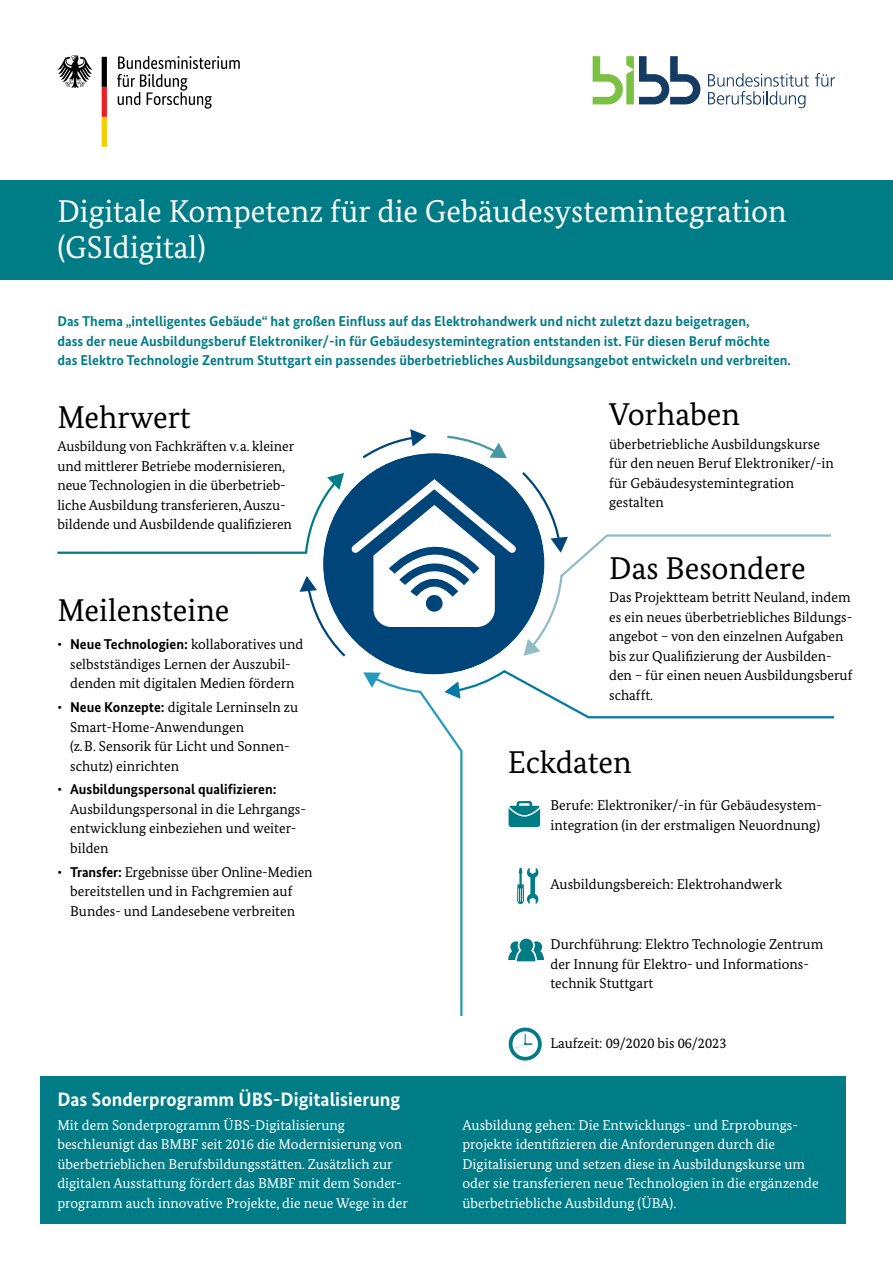
<style>
.page{position:relative;width:893px;height:1263px;background:#fff}
.page>*{position:absolute;margin:0;border:0;box-sizing:border-box;transform-origin:0 0}
._06_Headline{font:31.5px/36px "Bundes Serif";color:#fff}
.H2_Steckbrief{font:31.5px "Bundes Serif";color:#000}
.t1{font:700 19.5px "Bundes Sans";color:#fff}
._10_Fließtext{font:14.25px/19.5px "Bundes Serif";color:#000}
._10_Fließtext-2{font:14.25px/19.5px "Bundes Serif";color:#fff}
._11_Aufzählung{font:14.25px/19.5px "Bundes Serif";color:#000;text-align:center}
._07_Einleitungstext{font:700 14.25px/19.5px "Bundes Sans";color:#007c87}
.s1{font-family:"Bundes Sans";font-weight:700}
</style>
<div class="page">
<svg style="left:362px;top:429px;width:64px;height:30px"></svg>
<svg style="left:447px;top:435px;width:60px;height:23px"></svg>
<svg style="left:117px;top:56px;width:123px;height:53px"></svg>
<svg style="left:58px;top:55px;width:35px;height:33px"></svg>
<svg style="left:102px;top:57px;width:5px;height:90px"></svg>
<svg style="left:815px;top:73px;width:20px;height:14px"></svg>
<svg style="left:708px;top:73px;width:101px;height:35px"></svg>
<svg style="left:593px;top:56px;width:107px;height:48px"></svg>
<div style="left:40px;top:1076px;width:805px;height:147px;background:#007c87"></div>
<div style="left:323px;top:453px;width:221px;height:221px;background:#004579;border-radius:50%"></div>
<svg style="left:57px;top:470px;width:774px;height:189px"></svg>
<div style="left:426px;top:595px;width:17px;height:17px;background:#004579;border-radius:50%"></div>
<div style="left:0;top:180px;width:893px;height:100px;background:#007c87"></div>
<svg style="left:363px;top:669px;width:472px;height:347px"></svg>
<svg style="left:509px;top:1027px;width:33px;height:33px"></svg>
<h1 class="_06_Headline" style="left:57px;top:193px;width:731px">Digitale Kompetenz für die Gebäudesystemintegration (GSIdigital)</h1>
<p class="_07_Einleitungstext" style="left:57px;top:311px;width:735px">Das Thema „intelligentes Gebäude“ hat großen Einfluss auf das Elektrohandwerk und nicht zuletzt dazu beigetragen,<br>dass der neue Ausbildungsberuf Elektroniker/-in für Gebäudesystemintegration entstanden ist. Für diesen Beruf möchte das Elektro Technologie Zentrum Stuttgart ein passendes überbetriebliches Ausbildungsangebot entwickeln und verbreiten.</p>
<h2 class="H2_Steckbrief" style="left:57px;top:398px;width:135px">Mehrwert</h2>
<p class="_10_Fließtext" style="left:57px;top:437px;width:238px">Ausbildung von Fachkräften v.a. kleiner und mittlerer Betriebe modernisieren, neue Technologien in die überbetrieb&shy;liche Ausbildung transferieren, Auszu&shy;bildende und Ausbildende qualifizieren</p>
<h2 class="H2_Steckbrief" style="left:57px;top:591px;width:174px">Meilensteine</h2>
<p class="_11_Aufzählung" style="left:57px;top:635px;width:247px">∙ <span class="s1">Neue Technologien:</span> kollaboratives und selbstständiges Lernen der Auszubil&shy;denden mit digitalen Medien fördern</p>
<p class="_11_Aufzählung" style="left:70px;top:697px;width:230px;text-align:left;text-indent:-13px">∙ <span class="s1">Neue Konzepte:</span> digitale Lerninseln zu<br>Smart-Home-Anwendungen<br>(z.B. Sensorik für Licht und Sonnen&shy;schutz) einrichten</p>
<p class="_11_Aufzählung" style="left:70px;top:780px;width:237px;text-align:left;text-indent:-13px">∙ <span class="s1">Ausbildungspersonal qualifizieren:<br></span>Ausbildungspersonal in die Lehrgangs&shy;entwicklung einbeziehen und weiter&shy;bilden</p>
<p class="_11_Aufzählung" style="left:57px;top:862px;width:257px">∙ <span class="s1">Transfer:</span> Ergebnisse über Online-Medien bereitstellen und in Fachgremien auf<br>Bundes- und Landesebene verbreiten</p>
<h2 class="H2_Steckbrief" style="left:609px;top:395px;width:132px">Vorhaben</h2>
<p class="_10_Fließtext" style="left:609px;top:434px;width:226px">überbetriebliche Ausbildungskurse für den neuen Beruf Elektroniker/-in für Gebäudesystemintegration gestalten</p>
<h2 class="H2_Steckbrief" style="left:609px;top:548px;width:198px">Das Besondere</h2>
<p class="_10_Fließtext" style="left:609px;top:587px;width:245px">Das Projektteam betritt Neuland, indem es ein neues überbetriebliches Bildungs&shy;angebot − von den einzelnen Aufgaben bis zur Qualifizierung der Ausbilden&shy;den − für einen neuen Ausbildungsberuf schafft.</p>
<h2 class="H2_Steckbrief" style="left:508px;top:743px;width:125px">Eckdaten</h2>
<p class="_10_Fließtext" style="left:550px;top:795px;width:273px">Berufe: Elektroniker/-in für Gebäudesystem&shy;integration (in der erstmaligen Neuordnung)</p>
<p class="_10_Fließtext" style="left:550px;top:875px;width:233px">Ausbildungsbereich: Elektrohandwerk</p>
<p class="_10_Fließtext" style="left:550px;top:934px;width:274px">Durchführung: Elektro Technologie Zentrum der Innung für Elektro- und Informations&shy;technik Stuttgart</p>
<p class="_10_Fließtext" style="left:550px;top:1033px;width:177px">Laufzeit: 09/2020 bis 06/2023</p>
<h2 class="t1" style="left:57px;top:1087px;width:344px">Das Sonderprogramm ÜBS-Digitalisierung</h2>
<p class="_10_Fließtext-2" style="left:57px;top:1115px;width:352px">Mit dem Sonderprogramm ÜBS-Digitalisierung beschleunigt das BMBF seit 2016 die Modernisierung von überbetrieblichen Berufsbildungsstätten. Zusätzlich zur digitalen Ausstattung fördert das BMBF mit dem Sonder&shy;programm auch innovative Projekte, die neue Wege in der</p>
<p class="_10_Fließtext-2" style="left:462px;top:1115px;width:358px">Ausbildung gehen: Die Entwicklungs- und Erprobungs&shy;projekte identifizieren die Anforderungen durch die Digitalisierung und setzen diese in Ausbildungskurse um oder sie transferieren neue Technologien in die ergänzende überbetriebliche Ausbildung (ÜBA).</p>
</div>
